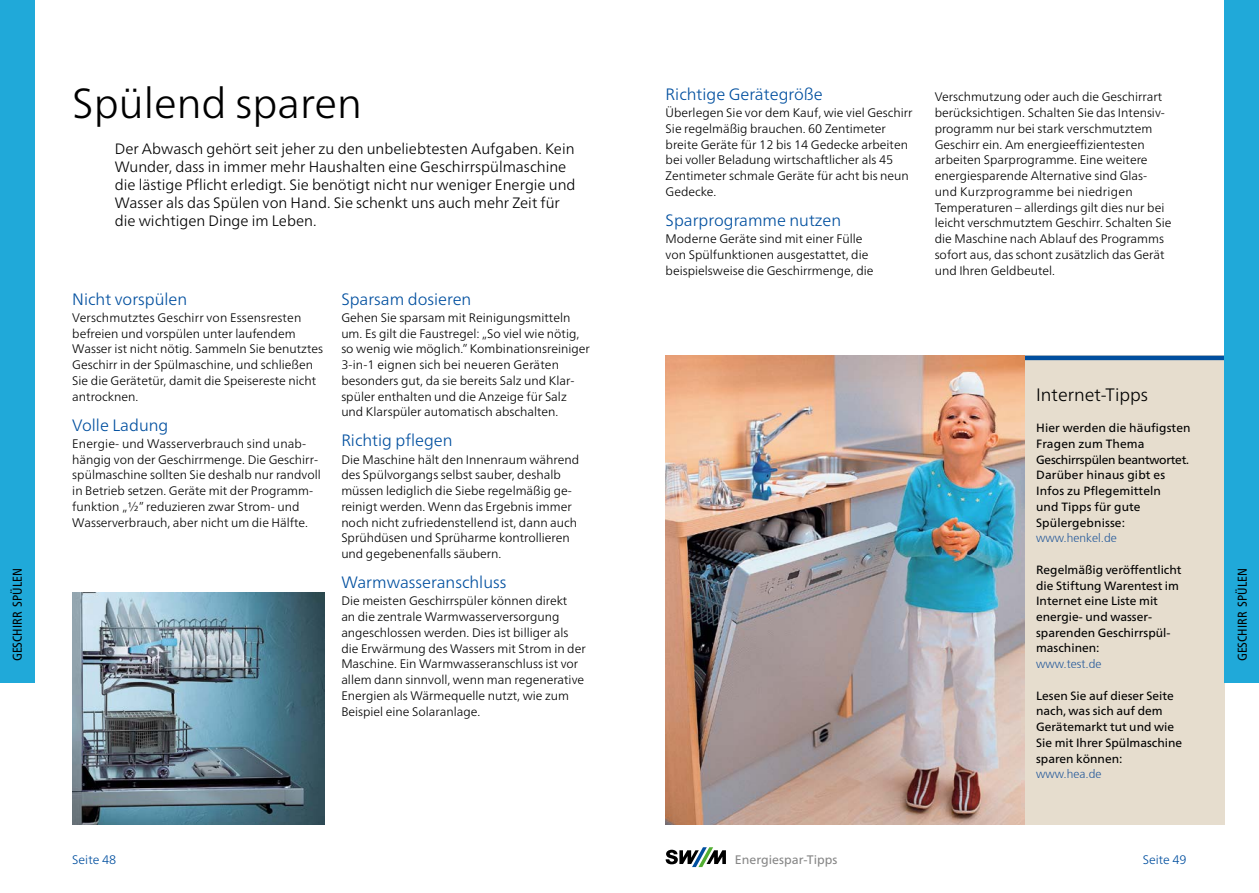
<style>
.page{position:relative;width:1259px;height:893px;background:#fff}
.page>*{position:absolute;margin:0;border:0;box-sizing:border-box;transform-origin:0 0}
.t1{font:300 42px "Frutiger Neue LT Pro";color:#000}
.t2{font:300 18px "Frutiger Neue LT Pro";color:#000}
.t3{font:300 16.5px "Frutiger Neue LT Pro";color:#004f9f}
.t4{font:300 15px/18px "Frutiger Neue LT Pro";color:#000}
.t5{font:condensed 12.75px "Frutiger Neue LT Pro";color:#000}
.t6{font:300 12.3px/15.8px "Frutiger Neue LT Pro";color:#000}
.t7{font:12.3px "Frutiger Neue LT Pro";color:#878787}
.t8{font:300 12.3px "Frutiger Neue LT Pro";color:#004f9f}
.t9{font:12px/15.8px "Frutiger Neue LT Pro";color:#000}
.t10{font:300 12px "Frutiger";color:#275b9b}
</style>
<div class="page">
<svg style="left:665px;top:847px;width:61px;height:20px"></svg>
<div style="left:1023px;top:356px;width:202px;height:469px;background:#e6ddce"></div>
<hr style="left:1023px;top:356px;width:202px;height:4px;background:#004f9f">
<img style="left:665px;top:356px;width:359px;height:469px">
<img style="left:72px;top:593px;width:252px;height:232px">
<div style="left:1225px;top:0;width:34px;height:682px;background:#20a9d9"></div>
<div style="left:0;top:0;width:34px;height:682px;background:#20a9d9"></div>
<h1 class="t1" style="left:72px;top:77px;width:291px">Spülend sparen</h1>
<p class="t4" style="left:115px;top:139px;width:462px">Der Abwasch gehört seit jeher zu den unbeliebtesten Aufgaben. Kein Wunder, dass in immer mehr Haushalten eine Geschirrspülmaschine die lästige Pflicht erledigt. Sie benötigt nicht nur weniger Energie und Wasser als das Spülen von Hand. Sie schenkt uns auch mehr Zeit für die wichtigen Dinge im Leben.</p>
<h3 class="t3" style="left:665px;top:84px;width:158px">Richtige Gerätegröße</h3>
<p class="t6" style="left:665px;top:105px;width:248px">Überlegen Sie vor dem Kauf, wie viel Geschirr Sie regelmäßig brauchen. 60 Zentimeter breite Geräte für 12 bis 14 Gedecke arbeiten bei voller Beladung wirtschaftlicher als 45<br>Zentimeter schmale Geräte für acht bis neun Gedecke.</p>
<h3 class="t3" style="left:665px;top:210px;width:177px">Sparprogramme nutzen</h3>
<p class="t6" style="left:665px;top:231px;width:209px">Moderne Geräte sind mit einer Fülle von Spülfunktionen ausgestattet, die beispielsweise die Geschirrmenge, die</p>
<p class="t6" style="left:934px;top:89px;width:238px">Verschmutzung oder auch die Geschirrart berücksichtigen. Schalten Sie das Intensiv&shy;programm nur bei stark verschmutztem Geschirr ein. Am energieeffizientesten arbeiten Sparprogramme. Eine weitere energiesparende Alternative sind Glas&shy;und Kurzprogramme bei niedrigen Temperaturen – allerdings gilt dies nur bei leicht verschmutztem Geschirr. Schalten Sie die Maschine nach Ablauf des Programms sofort aus, das schont zusätzlich das Gerät und Ihren Geldbeutel.</p>
<h3 class="t3" style="left:72px;top:289px;width:116px">Nicht vorspülen</h3>
<p class="t6" style="left:72px;top:309px;width:252px">Verschmutztes Geschirr von Essensresten befreien und vorspülen unter laufendem Wasser ist nicht nötig. Sammeln Sie benutztes Geschirr in der Spülmaschine, und schließen Sie die Gerätetür, damit die Speisereste nicht antrocknen.</p>
<h3 class="t3" style="left:72px;top:415px;width:98px">Volle Ladung</h3>
<p class="t6" style="left:72px;top:435px;width:250px">Energie- und Wasserverbrauch sind unab&shy;hängig von der Geschirrmenge. Die Geschirr&shy;spülmaschine sollten Sie deshalb nur randvoll in Betrieb setzen. Geräte mit der Programm&shy;funktion „½” reduzieren zwar Strom- und Wasserverbrauch, aber nicht um die Hälfte.</p>
<h3 class="t3" style="left:341px;top:289px;width:132px">Sparsam dosieren</h3>
<p class="t6" style="left:341px;top:309px;width:250px">Gehen Sie sparsam mit Reinigungsmitteln um. Es gilt die Faustregel: „So viel wie nötig, so wenig wie möglich.” Kombinationsreiniger 3-in-1 eignen sich bei neueren Geräten besonders gut, da sie bereits Salz und Klar&shy;spüler enthalten und die Anzeige für Salz und Klarspüler automatisch abschalten.</p>
<h3 class="t3" style="left:341px;top:430px;width:113px">Richtig pflegen</h3>
<p class="t6" style="left:341px;top:451px;width:239px">Die Maschine hält den Innenraum während des Spülvorgangs selbst sauber, deshalb müssen lediglich die Siebe regelmäßig ge&shy;reinigt werden. Wenn das Ergebnis immer noch nicht zufriedenstellend ist, dann auch Sprühdüsen und Sprüharme kontrollieren und gegebenenfalls säubern.</p>
<h3 class="t3" style="left:341px;top:572px;width:167px">Warmwasseranschluss</h3>
<p class="t6" style="left:341px;top:593px;width:246px">Die meisten Geschirrspüler können direkt<br>an die zentrale Warmwasserversorgung angeschlossen werden. Dies ist billiger als die Erwärmung des Wassers mit Strom in der Maschine. Ein Warmwasseranschluss ist vor allem dann sinnvoll, wenn man regenerative Energien als Wärmequelle nutzt, wie zum Beispiel eine Solaranlage.</p>
<h2 class="t2" style="left:1036px;top:383px;width:114px">Internet-Tipps</h2>
<p class="t9" style="left:1036px;top:420px;width:156px">Hier werden die häufigsten<br>Fragen zum Thema<br>Geschirrspülen beantwortet.<br>Darüber hinaus gibt es<br>Infos zu Pflegemitteln<br>und Tipps für gute<br>Spülergebnisse:</p>
<p class="t10" style="left:1036px;top:531px;width:82px">www.henkel.de</p>
<p class="t9" style="left:1036px;top:561px;width:147px">Regelmäßig veröffentlicht die Stiftung Warentest im<br>Internet eine Liste mit energie- und wasser&shy;sparenden Geschirrspül&shy;maschinen:</p>
<p class="t10" style="left:1036px;top:657px;width:67px">www.test.de</p>
<p class="t9" style="left:1036px;top:687px;width:148px">Lesen Sie auf dieser Seite nach, was sich auf dem<br>Gerätemarkt tut und wie<br>Sie mit Ihrer Spülmaschine sparen können:</p>
<p class="t10" style="left:1036px;top:767px;width:67px">www.hea.de</p>
<p class="t5" style="left:10px;top:661px;width:94px;rotate:-90deg">GESCHIRR SPÜLEN</p>
<p class="t5" style="left:1234px;top:661px;width:94px;rotate:-90deg">GESCHIRR SPÜLEN</p>
<p class="t8" style="left:72px;top:852px;width:45px">Seite 48</p>
<p class="t7" style="left:735px;top:852px;width:104px">Energiespar-Tipps</p>
<p class="t8" style="left:1142px;top:852px;width:45px">Seite 49</p>
</div>
